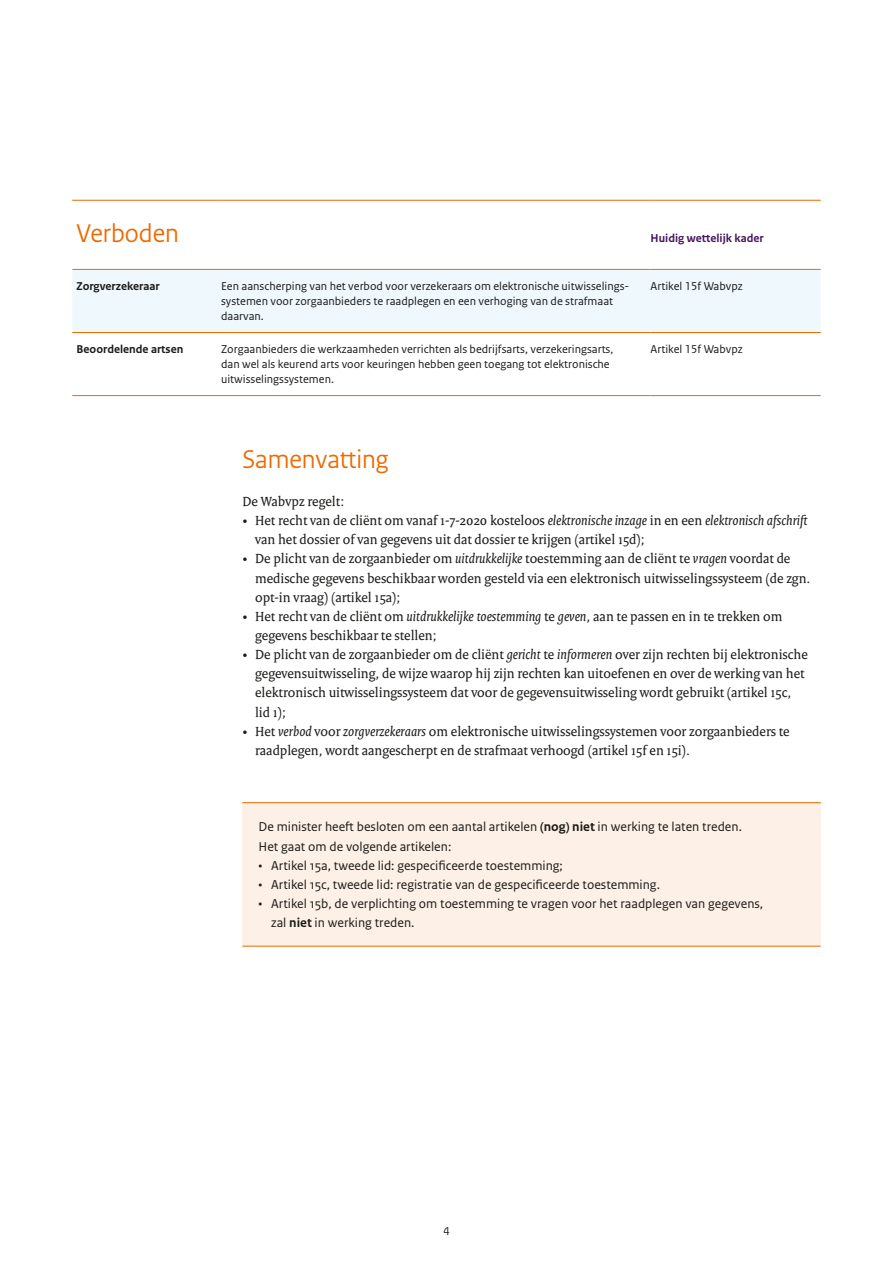
<style>
.page{position:relative;width:893px;height:1263px;background:#fff}
.page>*{position:absolute;margin:0;border:0;box-sizing:border-box;transform-origin:0 0}
.RO_Kop{font:27px "Rijksoverheid Sans Heading";color:#ed6a00}
.Kop_no_align{font:27px "Rijksoverheid Sans Heading";color:#ed6a00}
.Opsom_Bullet_Serif{font:14.25px/19.2px "Rijksoverheid Serif";color:#1a1a18}
.Broodtekst_Serif{font:14.25px "Rijksoverheid Serif";color:#1a1a18}
.Kader_opsom{font:13.5px/19.2px "Rijksoverheid Sans Text";color:#1a1a18}
.Kader_Brood{font:13.5px/19.2px "Rijksoverheid Sans Text";color:#1a1a18}
.Tabel_Brood{font:12px/15px "Rijksoverheid Sans Text";color:#1a1a18}
.Tabel_Tussenkop{font:700 12px "Rijksoverheid Sans Text";color:#1a1a18}
.Tabel_Kop{font:700 12px "Rijksoverheid Sans Text";color:#44165d}
.s1{font-style:italic}
.s2{font-weight:700}
</style>
<div class="page">
<div style="left:72px;top:270px;width:749px;height:62px;background:#eff8fd"></div>
<hr style="left:72px;top:200px;width:149px;height:1px;background:#ed6a00">
<hr style="left:221px;top:200px;width:430px;height:1px;background:#ed6a00">
<hr style="left:651px;top:200px;width:170px;height:1px;background:#ed6a00">
<hr style="left:72px;top:269px;width:149px;height:1px;background:#ed6a00">
<hr style="left:221px;top:269px;width:430px;height:1px;background:#ed6a00">
<hr style="left:651px;top:269px;width:170px;height:1px;background:#ed6a00">
<hr style="left:72px;top:332px;width:149px;height:1px;background:#ed6a00">
<hr style="left:221px;top:332px;width:430px;height:1px;background:#ed6a00">
<hr style="left:651px;top:332px;width:170px;height:1px;background:#ed6a00">
<hr style="left:72px;top:395px;width:149px;height:1px;background:#ed6a00">
<hr style="left:221px;top:395px;width:430px;height:1px;background:#ed6a00">
<hr style="left:651px;top:395px;width:170px;height:1px;background:#ed6a00">
<div style="left:242px;top:803px;width:579px;height:143px;background:#fdf0e6"></div>
<hr style="left:242px;top:946px;width:579px;height:1px;background:#ed6a00">
<hr style="left:242px;top:802px;width:579px;height:1px;background:#ed6a00">
<p class="Kop_no_align" style="left:77px;top:217px;width:104px">Verboden</p>
<p class="Tabel_Kop" style="left:651px;top:231px;width:115px">Huidig wettelijk kader</p>
<p class="Tabel_Tussenkop" style="left:77px;top:279px;width:85px">Zorgverzekeraar</p>
<p class="Tabel_Brood" style="left:221px;top:278px;width:408px">Een aanscherping van het verbod voor verzekeraars om elektronische uitwisselings&shy;systemen voor zorgaanbieders te raadplegen en een verhoging van de strafmaat daarvan.</p>
<p class="Tabel_Brood" style="left:651px;top:278px;width:94px">Artikel 15f Wabvpz</p>
<p class="Tabel_Tussenkop" style="left:77px;top:342px;width:108px">Beoordelende artsen</p>
<p class="Tabel_Brood" style="left:221px;top:342px;width:394px">Zorgaanbieders die werkzaamheden verrichten als bedrijfsarts, verzekeringsarts, dan wel als keurend arts voor keuringen hebben geen toegang tot elektronische uitwisselingssystemen.</p>
<p class="Tabel_Brood" style="left:651px;top:342px;width:94px">Artikel 15f Wabvpz</p>
<h1 class="RO_Kop" style="left:242px;top:443px;width:148px">Samenvatting</h1>
<p class="Broodtekst_Serif" style="left:242px;top:493px;width:103px">De Wabvpz regelt:</p>
<p class="Opsom_Bullet_Serif" style="left:255px;top:511px;width:555px;text-indent:-13px">• Het recht van de cliënt om vanaf 1-7-2020 kosteloos <span class="s1">elektronische inzage</span> in en een <span class="s1">elektronisch afschrift </span>van het dossier of van gegevens uit dat dossier te krijgen (artikel 15d);</p>
<p class="Opsom_Bullet_Serif" style="left:255px;top:549px;width:557px;text-indent:-13px">• De plicht van de zorgaanbieder om <span class="s1">uitdrukkelijke</span> toestemming aan de cliënt te <span class="s1">vragen</span> voordat de medische gegevens beschikbaar worden gesteld via een elektronisch uitwisselingssysteem (de zgn. opt-in vraag) (artikel 15a);</p>
<p class="Opsom_Bullet_Serif" style="left:255px;top:607px;width:529px;text-indent:-13px">• Het recht van de cliënt om <span class="s1">uitdrukkelijke toestemming</span> te <span class="s1">geven</span>, aan te passen en in te trekken om gegevens beschikbaar te stellen;</p>
<p class="Opsom_Bullet_Serif" style="left:255px;top:645px;width:554px;text-indent:-13px">• De plicht van de zorgaanbieder om de cliënt <span class="s1">gericht</span> te <span class="s1">informeren</span> over zijn rechten bij elektronische gegevensuitwisseling, de wijze waarop hij zijn rechten kan uitoefenen en over de werking van het elektronisch uitwisselingssysteem dat voor de gegevensuitwisseling wordt gebruikt (artikel 15c, lid 1);</p>
<p class="Opsom_Bullet_Serif" style="left:255px;top:721px;width:536px;text-indent:-13px">• Het <span class="s1">verbod</span> voor <span class="s1">zorgverzekeraars</span> om elektronische uitwisselingssystemen voor zorgaanbieders te raadplegen, wordt aangescherpt en de strafmaat verhoogd (artikel 15f en 15i).</p>
<p class="Kader_Brood" style="left:259px;top:817px;width:485px">De minister heeft besloten om een aantal artikelen <span class="s2">(nog) niet</span> in werking te laten treden.<br>Het gaat om de volgende artikelen:</p>
<p class="Kader_opsom" style="left:259px;top:856px;width:306px">• Artikel 15a, tweede lid: gespecificeerde toestemming;</p>
<p class="Kader_opsom" style="left:259px;top:875px;width:403px">• Artikel 15c, tweede lid: registratie van de gespecificeerde toestemming.</p>
<p class="Kader_opsom" style="left:271px;top:894px;width:493px;text-indent:-13px">• Artikel 15b, de verplichting om toestemming te vragen voor het raadplegen van gegevens, zal <span class="s2">niet</span> in werking treden.</p>
<p class="Tabel_Brood" style="left:443px;top:1222px;width:8px">4</p>
</div>
